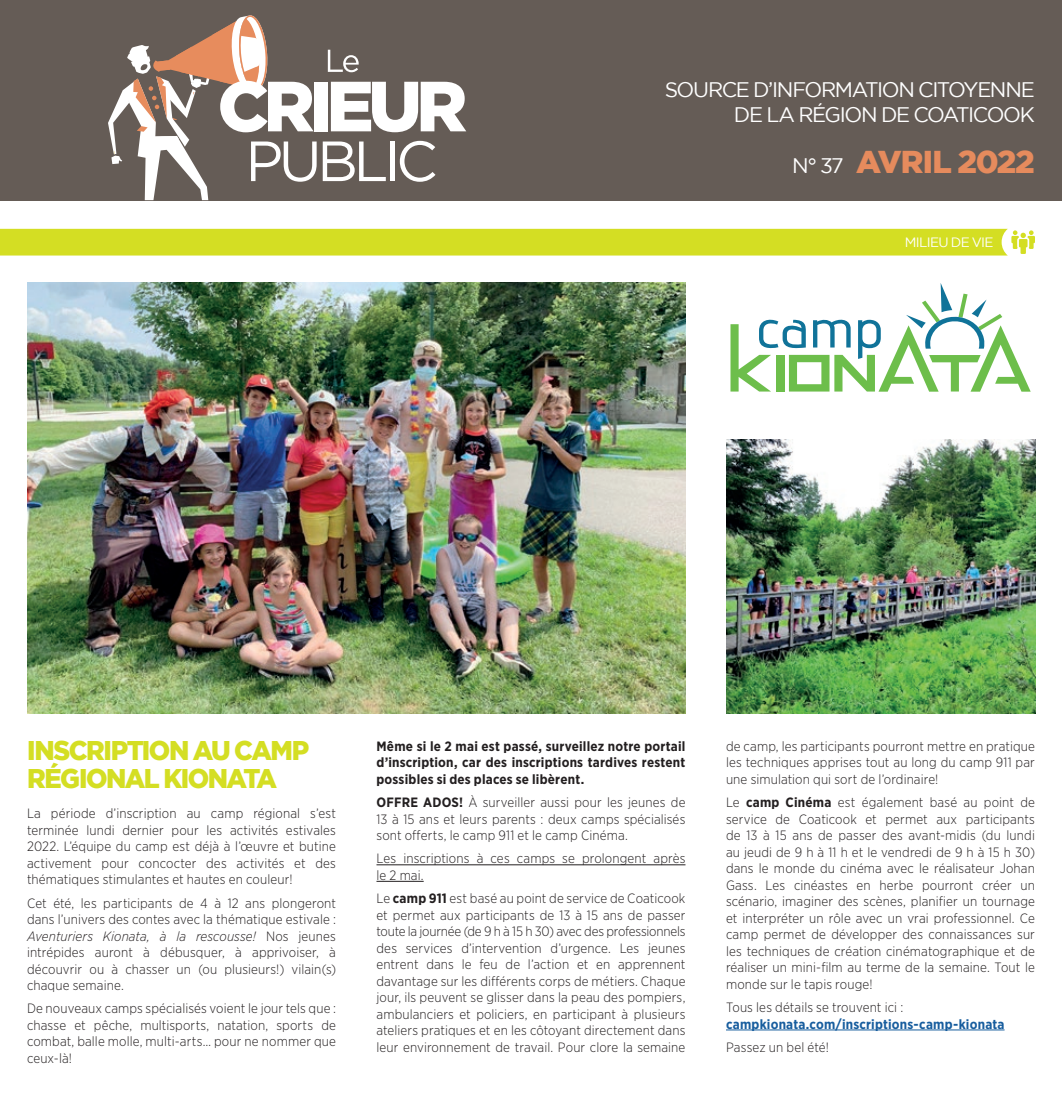
<style>
.page{position:relative;width:1062px;height:1104px;background:#fff}
.page>*{position:absolute;margin:0;border:0;box-sizing:border-box;transform-origin:0 0}
.t1{font:900 31.5px "Gotham";letter-spacing:-.04em;color:#e68b5d}
.t2{font:900 27px/28.5px "Gotham";letter-spacing:-.055em;color:#d4de23;scale:.96 1}
.t3{font:21px/25.2px "Gotham";letter-spacing:-.06em;color:#fff;text-align:right}
.t4{font:300 13.5px/16.5px "Gotham Narrow";letter-spacing:.01em;color:#231f20;text-align:justify}
.t5{font:700 13.5px/16.5px "Gotham Narrow";letter-spacing:.015em;color:#231f20;text-align:justify}
.t6{font:700 13.5px "Gotham Narrow";letter-spacing:.015em;color:#175d9e}
.t7{font:13.5px "Gotham";letter-spacing:-.045em;color:#fff}
.s1{font-weight:400;font-size:21px;color:#fff}
.s2{font-style:italic}
.s3{font-weight:700}
</style>
<div class="page">
<div style="left:0;top:0;width:1062px;height:200px;background:#655c56"></div>
<div style="left:314px;top:82px;width:13px;height:49px;background:#fff"></div>
<svg style="left:331px;top:82px;width:135px;height:50px"></svg>
<svg style="left:108px;top:15px;width:209px;height:185px"></svg>
<svg style="left:323px;top:141px;width:63px;height:40px"></svg>
<hr style="left:390px;top:141px;width:4px;height:40px;background:#fff">
<svg style="left:400px;top:141px;width:35px;height:41px"></svg>
<svg style="left:328px;top:50px;width:31px;height:22px"></svg>
<div style="left:0;top:229px;width:1035px;height:26px;background:#d4de23"></div>
<svg style="left:730px;top:283px;width:301px;height:108px"></svg>
<img style="left:27px;top:283px;width:658px;height:429px">
<img style="left:726px;top:440px;width:309px;height:272px">
<hr style="left:376px;top:864px;width:309px;height:1px;background:#231f20">
<hr style="left:376px;top:880px;width:48px;height:1px;background:#231f20">
<hr style="left:726px;top:1029px;width:279px;height:1px;background:#175d9e">
<h3 class="t3" style="left:665px;top:77px;width:372px">SOURCE D’INFORMATION CITOYENNE<br>DE LA RÉGION DE COATICOOK</h3>
<h1 class="t1" style="left:792px;top:144px;width:244px"><span class="s1">N° 37</span> AVRIL 2022</h1>
<p class="t7" style="left:905px;top:235px;width:90px">MILIEU DE VIE</p>
<h2 class="t2" style="left:27px;top:735px;width:295px">INSCRIPTION AU CAMP<br>RÉGIONAL KIONATA</h2>
<p class="t4" style="left:27px;top:804px;width:311px">La période d’inscription au camp régional s’est terminée lundi dernier pour les activités estivales 2022. L’équipe du camp est déjà à l’œuvre et butine activement pour concocter des activités et des thématiques stimulantes et hautes en couleur!</p>
<p class="t4" style="left:27px;top:894px;width:310px">Cet été, les participants de 4 à 12 ans plongeront dans l’univers des contes avec la thématique estivale :<br><span class="s2">Aventuriers Kionata, à la rescousse!</span> Nos jeunes intrépides auront à débusquer, à apprivoiser, à découvrir ou à chasser un (ou plusieurs!) vilain(s) chaque semaine.</p>
<p class="t4" style="left:27px;top:999px;width:311px">De nouveaux camps spécialisés voient le jour tels que : chasse et pêche, multisports, natation, sports de combat, balle molle, multi-arts… pour ne nommer que ceux-là!</p>
<p class="t5" style="left:376px;top:737px;width:310px">Même si le 2 mai est passé, surveillez notre portail d’inscription, car des inscriptions tardives restent possibles si des places se libèrent.</p>
<p class="t4" style="left:376px;top:793px;width:310px"><span class="s3">OFFRE ADOS!</span> À surveiller aussi pour les jeunes de 13 à 15 ans et leurs parents : deux camps spécialisés sont offerts, le camp 911 et le camp Cinéma.</p>
<p class="t4" style="left:376px;top:849px;width:310px">Les inscriptions à ces camps se prolongent après le 2 mai.</p>
<p class="t4" style="left:376px;top:889px;width:311px">Le <span class="s3">camp 911</span> est basé au point de service de Coaticook et permet aux participants de 13 à 15 ans de passer toute la journée (de 9 h à 15 h 30) avec des professionnels des services d’intervention d’urgence. Les jeunes entrent dans le feu de l’action et en apprennent davantage sur les différents corps de métiers. Chaque jour, ils peuvent se glisser dans la peau des pompiers, ambulanciers et policiers, en participant à plusieurs ateliers pratiques et en les côtoyant directement dans leur environnement de travail. Pour clore la semaine</p>
<p class="t4" style="left:726px;top:737px;width:310px">de camp, les participants pourront mettre en pratique les techniques apprises tout au long du camp 911 par une simulation qui sort de l’ordinaire!</p>
<p class="t4" style="left:726px;top:793px;width:311px">Le <span class="s3">camp Cinéma</span> est également basé au point de service de Coaticook et permet aux participants de 13 à 15 ans de passer des avant-midis (du lundi au jeudi de 9 h à 11 h et le vendredi de 9 h à 15 h 30) dans le monde du cinéma avec le réalisateur Johan Gass. Les cinéastes en herbe pourront créer un scénario, imaginer des scènes, planifier un tournage et interpréter un rôle avec un vrai professionnel. Ce camp permet de développer des connaissances sur les techniques de création cinématographique et de réaliser un mini-film au terme de la semaine. Tout le monde sur le tapis rouge!</p>
<p class="t4" style="left:726px;top:998px;width:179px">Tous les détails se trouvent ici :</p>
<p class="t6" style="left:726px;top:1014px;width:280px">campkionata.com/inscriptions-camp-kionata</p>
<p class="t4" style="left:726px;top:1038px;width:104px">Passez un bel été!</p>
</div>
